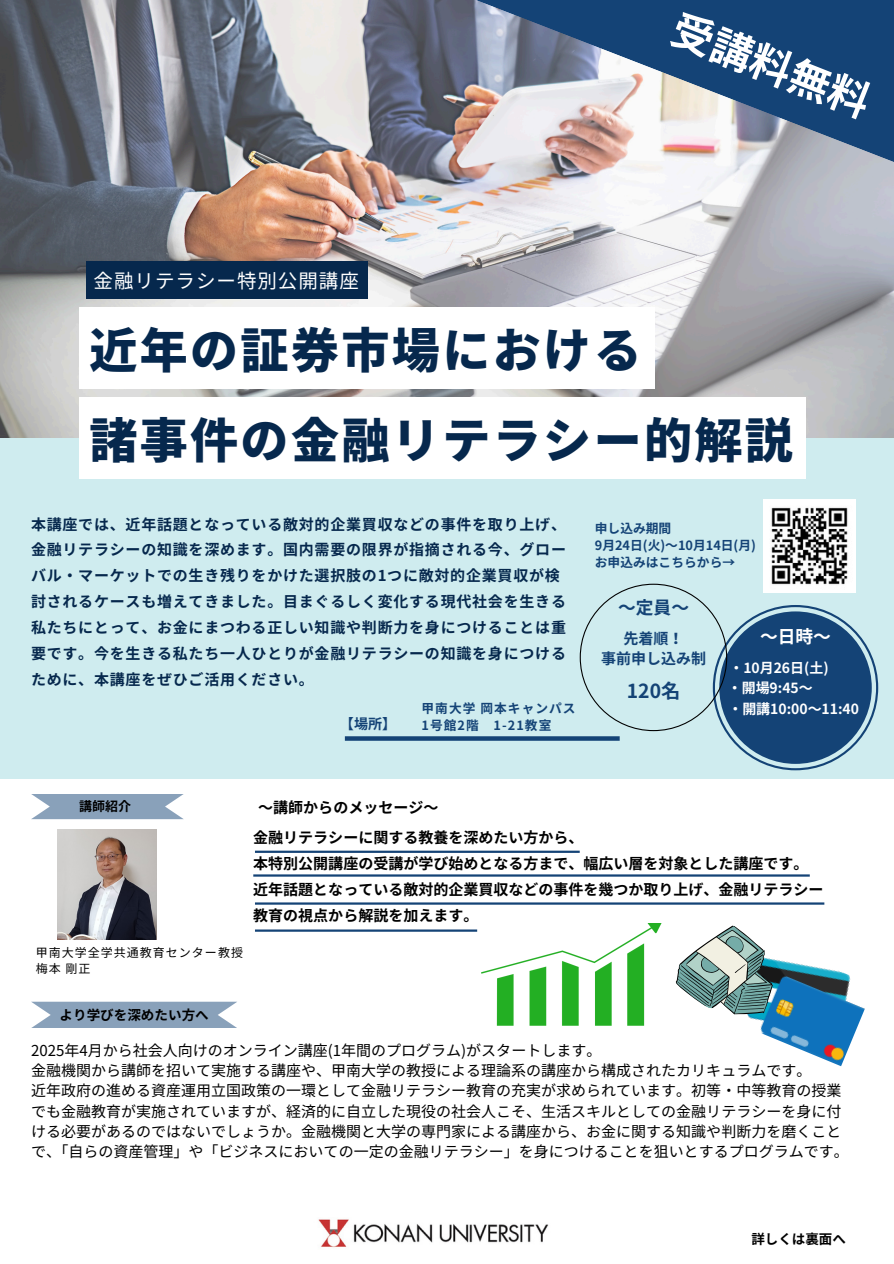
<style>
.page{position:relative;width:894px;height:1264px;background:#fff}
.page>*{position:absolute;margin:0;border:0;box-sizing:border-box;transform-origin:0 0}
.t1{font:900 48px "Noto Sans JP";letter-spacing:.05em;color:#06284d}
.t2{font:700 41.85px "Noto Sans JP";color:#fff}
.t3{font:19.5px "Noto Sans JP";letter-spacing:.05em;color:#fff}
.t4{font:700 19.35px "Noto Sans JP";color:#144376}
.t5{font:700 17.7px "Noto Sans JP";color:#fff}
.t6{font:700 17.7px "Noto Sans JP";color:#144376}
.t7{font:15px/20.2px "Noto Sans JP";color:#000}
.t8{font:700 15px/25.8px "Noto Sans JP";letter-spacing:.05em;color:#06284d}
.t9{font:700 15px/25.8px "Noto Sans JP";color:#000}
.t10{font:700 15px/20.2px "Noto Sans JP";color:#144376;text-align:center}
.t11{font:700 14.1px "Noto Sans JP";color:#144376}
.t12{font:700 13.95px "Noto Sans JP";color:#fff}
.t13{font:700 13.5px "Noto Sans JP";color:#000}
.t14{font:700 12.9px "Noto Sans JP";color:#000}
.t15{font:700 12.75px "Noto Sans JP";color:#144376}
.t16{font:700 12.75px "Noto Sans JP";letter-spacing:.085em;color:#144376}
.t17{font:12px "Noto Sans JP";letter-spacing:.085em;color:#000}
</style>
<div class="page">
<div style="left:0;top:437px;width:893px;height:342px;background:#cfecef"></div>
<img style="left:0;top:0;width:893px;height:438px">
<img style="left:253px;top:0;width:640px;height:259px">
<svg style="left:345px;top:736px;width:234px;height:4px"></svg>
<svg style="left:31px;top:1001px;width:206px;height:27px;background:#96acc2"></svg>
<img style="left:58px;top:829px;width:99px;height:110px">
<svg style="left:31px;top:794px;width:153px;height:25px;background:#97acc2"></svg>
<img style="left:760px;top:961px;width:105px;height:105px">
<svg style="left:675px;top:925px;width:112px;height:99px"></svg>
<hr style="left:255px;top:902px;width:569px;height:2px;background:#144376">
<hr style="left:253px;top:874px;width:556px;height:2px;background:#144376">
<hr style="left:255px;top:850px;width:324px;height:2px;background:#144376">
<hr style="left:255px;top:929px;width:222px;height:2px;background:#144376">
<img style="left:481px;top:923px;width:181px;height:103px">
<svg style="left:579px;top:583px;width:298px;height:187px"></svg>
<img style="left:318px;top:1219px;width:231px;height:29px">
<img style="left:762px;top:499px;width:93px;height:93px">
<div style="left:79px;top:308px;width:575px;height:81px;background:#fff"></div>
<div style="left:86px;top:262px;width:281px;height:37px;background:#06284d"></div>
<div style="left:79px;top:398px;width:726px;height:81px;background:#fff"></div>
<p class="t2" style="left:686px;top:-4px;width:211px;rotate:22deg">受講料無料</p>
<p class="t3" style="left:94px;top:265px;width:267px">金融リテラシー特別公開講座</p>
<p class="t1" style="left:89px;top:312px;width:553px">近年の証券市場における</p>
<p class="t1" style="left:89px;top:402px;width:705px">諸事件の金融リテラシー的解説</p>
<h2 class="t8" style="left:31px;top:510px;width:536px">本講座では、近年話題となっている敵対的企業買収などの事件を取り上げ、金融リテラシーの知識を深めます。国内需要の限界が指摘される今、グローバル・マーケットでの生き残りをかけた選択肢の1つに敵対的企業買収が検討されるケースも増えてきました。目まぐるしく変化する現代社会を生きる私たちにとって、お金にまつわる正しい知識や判断力を身につけることは重要です。今を生きる私たち一人ひとりが金融リテラシーの知識を身につけるために、本講座をぜひご活用ください。</h2>
<h4 class="t11" style="left:340px;top:712px;width:58px">【場所】</h4>
<h1 class="t16" style="left:421px;top:698px;width:156px">甲南大学岡本キャンパス</h1>
<h1 class="t16" style="left:421px;top:715px;width:131px">1号館2階 1-21教室</h1>
<h5 class="t15" style="left:594px;top:518px;width:78px">申し込み期間</h5>
<h3 class="t15" style="left:594px;top:535px;width:163px">9月 24日 (火)～10月 14日 (月 )</h3>
<h5 class="t15" style="left:594px;top:552px;width:142px">お申込みはこちらから→</h5>
<h5 class="t6" style="left:618px;top:594px;width:71px">～定員～</h5>
<p class="t10" style="left:601px;top:627px;width:106px">先着順！<br>事前申し込み制</p>
<h5 class="t4" style="left:626px;top:675px;width:55px">120名</h5>
<h3 class="t5" style="left:759px;top:623px;width:71px">～日時～</h3>
<h3 class="t12" style="left:729px;top:656px;width:101px">・10月 26日 (土)</h3>
<h5 class="t12" style="left:727px;top:677px;width:85px">・開場9:45～</h5>
<h5 class="t12" style="left:728px;top:697px;width:132px">・開講10:00～11:40</h5>
<p class="t14" style="left:79px;top:795px;width:53px">講師紹介</p>
<h3 class="t9" style="left:258px;top:793px;width:180px">～講師からのメッセージ～</h3>
<p class="t17" style="left:36px;top:943px;width:209px">甲南大学全学共通教育センター教授</p>
<h5 class="t17" style="left:36px;top:959px;width:56px">梅本剛正</h5>
<p class="t9" style="left:253px;top:824px;width:571px">金融リテラシーに関する教養を深めたい方から、<br>本特別公開講座の受講が学び始めとなる方まで、幅広い層を対象とした講座です。近年話題となっている敵対的企業買収などの事件を幾つか取り上げ、金融リテラシー教育の視点から解説を加えます。</p>
<p class="t13" style="left:59px;top:1004px;width:151px">より学びを深めたい方へ</p>
<p class="t7" style="left:31px;top:1039px;width:819px">2025年4月から社会人向けのオンライン講座(1年間のプログラム)がスタートします。<br>金融機関から講師を招いて実施する講座や、甲南大学の教授による理論系の講座から構成されたカリキュラムです。<br>近年政府の進める資産運用立国政策の一環として金融リテラシー教育の充実が求められています。初等・中等教育の授業でも金融教育が実施されていますが、経済的に自立した現役の社会人こそ、生活スキルとしての金融リテラシーを身に付ける必要があるのではないでしょうか。金融機関と大学の専門家による講座から、お金に関する知識や判断力を磨くことで、「自らの資産管理」や「ビジネスにおいての一定の金融リテラシー」を身につけることを狙いとするプログラムです。</p>
<p class="t13" style="left:751px;top:1228px;width:96px">詳しくは裏面へ</p>
</div>
